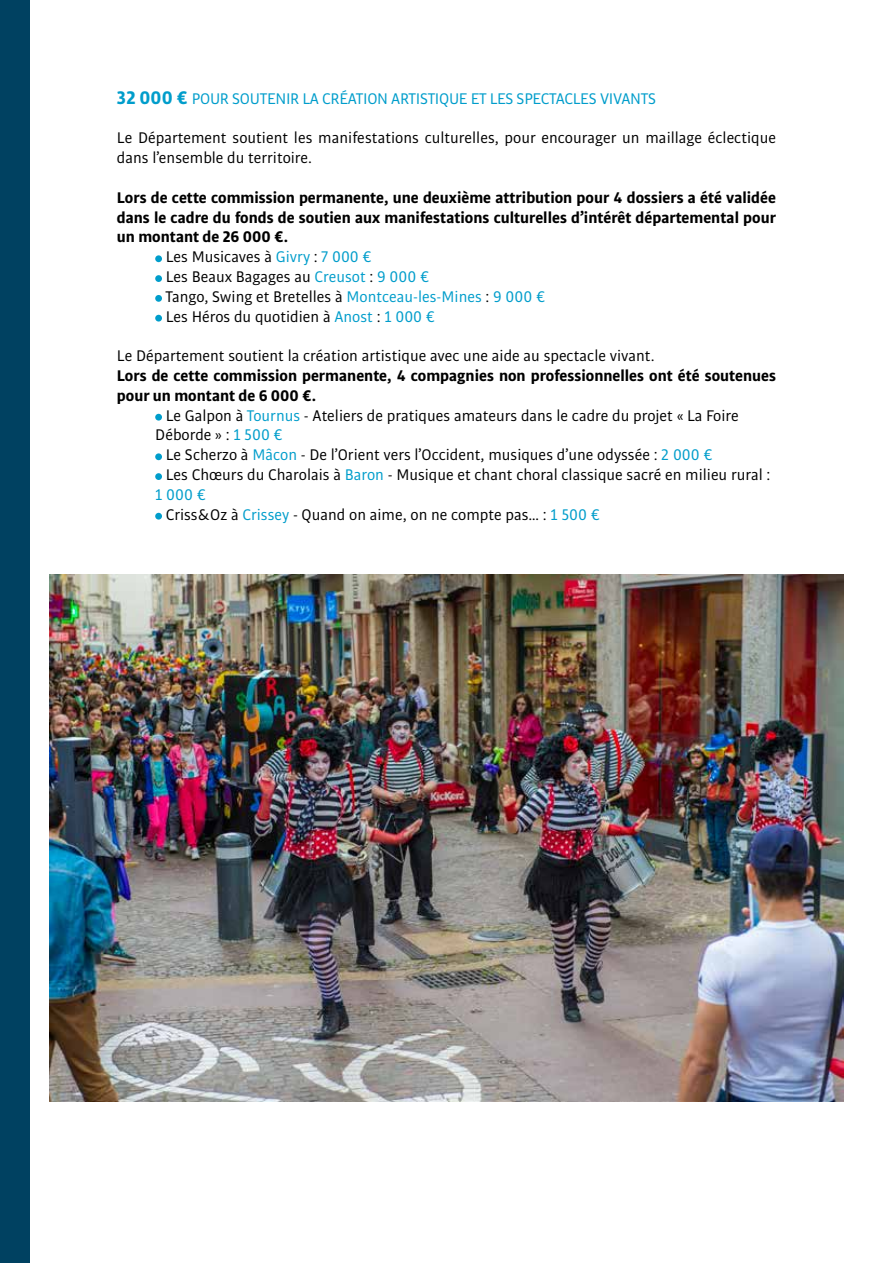
<style>
.page{position:relative;width:893px;height:1263px;background:#fff}
.page>*{position:absolute;margin:0;border:0;box-sizing:border-box;transform-origin:0 0}
.t1{font:16.5px/19.8px "Bulo";color:#000}
.t2{font:700 16.5px "Bulo";color:#000}
.t3{font:16.5px "Bulo";letter-spacing:-.02em;color:#009dcb}
.s1{font-weight:700;font-size:19.5px}
.s2{color:#009dcb}
</style>
<div class="page">
<div style="left:0;top:0;width:30px;height:1263px;background:#004161"></div>
<div style="left:155px;top:255px;width:7px;height:7px;background:#009dcb;border-radius:50%"></div>
<div style="left:155px;top:275px;width:7px;height:7px;background:#009dcb;border-radius:50%"></div>
<div style="left:155px;top:295px;width:7px;height:7px;background:#009dcb;border-radius:50%"></div>
<div style="left:155px;top:315px;width:7px;height:7px;background:#009dcb;border-radius:50%"></div>
<div style="left:155px;top:414px;width:7px;height:7px;background:#009dcb;border-radius:50%"></div>
<div style="left:155px;top:453px;width:7px;height:7px;background:#009dcb;border-radius:50%"></div>
<div style="left:155px;top:473px;width:7px;height:7px;background:#009dcb;border-radius:50%"></div>
<div style="left:155px;top:513px;width:7px;height:7px;background:#009dcb;border-radius:50%"></div>
<img style="left:50px;top:574px;width:793px;height:528px">
<p class="t3" style="left:117px;top:88px;width:541px"><span class="s1">32 000 €</span> POUR SOUTENIR LA CRÉATION ARTISTIQUE ET LES SPECTACLES VIVANTS</p>
<p class="t1" style="left:117px;top:128px;width:661px">Le Département soutient les manifestations culturelles, pour encourager un maillage éclectique dans l’ensemble du territoire.</p>
<p class="t2" style="left:117px;top:187px;width:660px">Lors de cette commission permanente, une deuxième attribution pour 4 dossiers a été validée</p>
<p class="t2" style="left:117px;top:206px;width:660px">dans le cadre du fonds de soutien aux manifestations culturelles d’intérêt départemental pour</p>
<p class="t2" style="left:117px;top:226px;width:173px">un montant de 26 000 €.</p>
<p class="t1" style="left:166px;top:247px;width:207px">Les Musicaves à <span class="s2">Givry</span> : <span class="s2">7 000 €</span></p>
<p class="t1" style="left:166px;top:266px;width:265px">Les Beaux Bagages au <span class="s2">Creusot</span> : <span class="s2">9 000 €</span></p>
<p class="t1" style="left:165px;top:286px;width:381px">Tango, Swing et Bretelles à <span class="s2">Montceau-les-Mines</span> : <span class="s2">9 000 €</span></p>
<p class="t1" style="left:166px;top:306px;width:271px">Les Héros du quotidien à <span class="s2">Anost</span> : <span class="s2">1 000 €</span></p>
<p class="t1" style="left:117px;top:346px;width:539px">Le Département soutient la création artistique avec une aide au spectacle vivant.</p>
<p class="t2" style="left:117px;top:365px;width:661px">Lors de cette commission permanente, 4 compagnies non professionnelles ont été soutenues</p>
<p class="t2" style="left:117px;top:385px;width:201px">pour un montant de 6 000 €.</p>
<p class="t1" style="left:166px;top:405px;width:575px">Le Galpon à <span class="s2">Tournus</span> - Ateliers de pratiques amateurs dans le cadre du projet « La Foire</p>
<p class="t1" style="left:155px;top:425px;width:129px">Déborde » : <span class="s2">1 500 €</span></p>
<p class="t1" style="left:166px;top:445px;width:548px">Le Scherzo à <span class="s2">Mâcon</span> - De l’Orient vers l’Occident, musiques d’une odyssée : <span class="s2">2 000 €</span></p>
<p class="t1" style="left:166px;top:464px;width:606px">Les Chœurs du Charolais à <span class="s2">Baron</span> - Musique et chant choral classique sacré en milieu rural :</p>
<p class="t3" style="left:155px;top:484px;width:52px">1 000 €</p>
<p class="t1" style="left:166px;top:504px;width:436px">Criss&amp;Oz à <span class="s2">Crissey</span> - Quand on aime, on ne compte pas… : <span class="s2">1 500 €</span></p>
</div>
